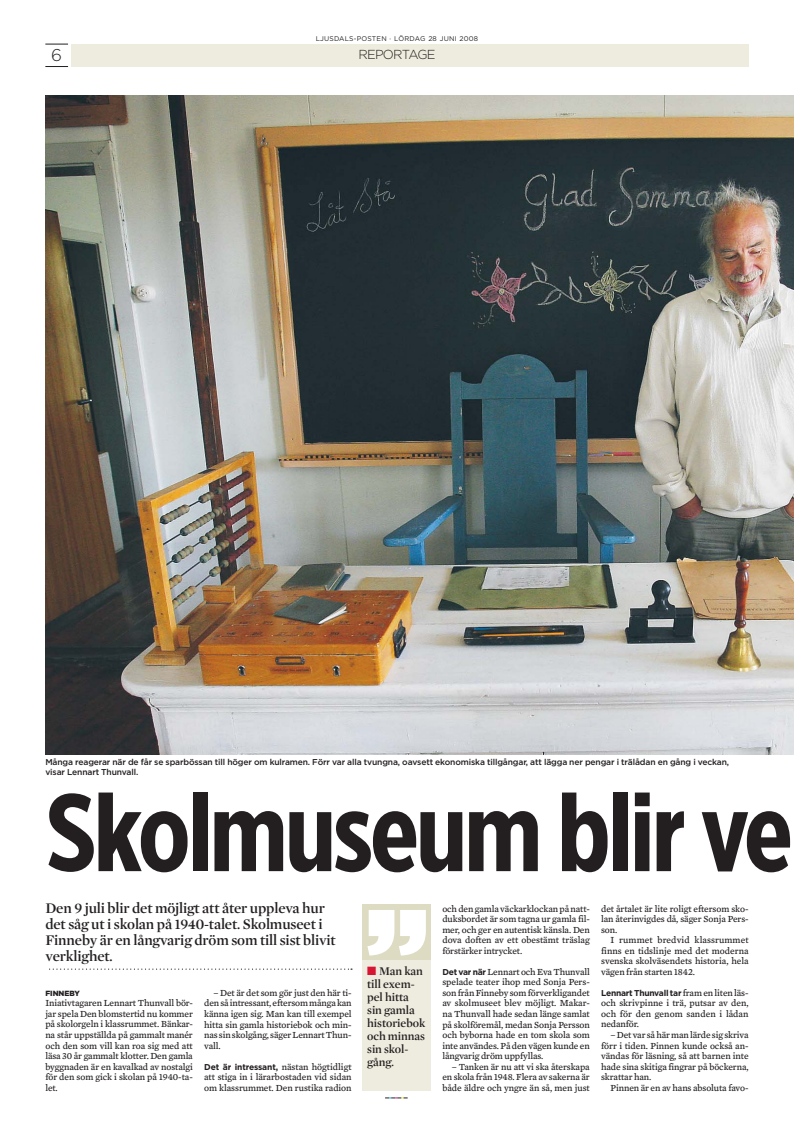
<style>
.page{position:relative;width:794px;height:1126px;background:#fff}
.page>*{position:absolute;margin:0;border:0;box-sizing:border-box;transform-origin:0 0}
.t1{font:700 110px "Gotham Extra Narrow";letter-spacing:-.03em;color:#231f20}
.t2{font:300 17px "Gotham";color:#231f20}
.t3{font:600 15px/16px "Mercury Display";letter-spacing:-.01em;color:#231f20}
.t4{font:300 13px "Gotham";letter-spacing:-.055em;color:#231f20}
.t5{font:600 12px/13px "Mercury Display";letter-spacing:-.005em;color:#231f20}
.t6{font:9.5px/10.5px "Mercury Text G4";letter-spacing:-.01em;color:#231f20;text-align:justify}
.t7{font:500 8.5px/10.5px "Gotham";letter-spacing:-.015em;color:#231f20}
.t8{font:700 8.5px "Gotham";letter-spacing:-.03em;color:#231f20}
.t9{font:900 7.5px "Gotham";color:#231f20}
.t10{font:6.8px "Gotham";letter-spacing:.03em;color:#231f20}
.s1{font-family:"Gotham";font-weight:700;font-size:8.5px}
.s2{color:#d71634}
.s3{font-family:"Mercury Text G4";font-weight:400;font-size:9.5px}
</style>
<div class="page">
<div style="left:71px;top:44px;width:677px;height:23px;background:#eeecdf"></div>
<svg style="left:45px;top:44px;width:23px;height:1px"></svg>
<svg style="left:45px;top:66px;width:23px;height:1px"></svg>
<svg style="left:385px;top:1097px;width:22px;height:1px"></svg>
<svg style="left:52px;top:968px;width:300px;height:1px"></svg>
<div style="left:363px;top:959px;width:68px;height:131px;background:#eeecdf"></div>
<div style="left:363px;top:904px;width:68px;height:55px;background:#dedbc3"></div>
<svg style="left:367px;top:910px;width:59px;height:45px"></svg>
<img style="left:45px;top:95px;width:749px;height:659px">
<h2 class="t2" style="left:51px;top:49px;width:12px">6</h2>
<p class="t10" style="left:316px;top:36px;width:164px">LJUSDALS-POSTEN · LÖRDAG 28 JUNI 2008</p>
<h3 class="t4" style="left:358px;top:50px;width:79px">REPORTAGE</h3>
<p class="t7" style="left:45px;top:757px;width:685px">Många reagerar när de får se sparbössan till höger om kulramen. Förr var alla tvungna, oavsett ekonomiska tillgångar, att lägga ner pengar i trälådan en gång i veckan, visar Lennart Thunvall.</p>
<h1 class="t1" style="left:45px;top:792px;width:749px">Skolmuseum blir ve</h1>
<h3 class="t3" style="left:45px;top:901px;width:292px">Den 9 juli blir det möjligt att åter uppleva hur det såg ut i skolan på 1940-talet. Skolmuseet i Finneby är en långvarig dröm som till sist blivit verklighet.</h3>
<p class="t6" style="left:442px;top:904px;width:149px">och den gamla väckarklockan på natt&shy;duksbordet är som tagna ur gamla fil&shy;mer, och ger en autentisk känsla. Den dova doften av ett obestämt träslag förstärker intrycket.</p>
<p class="t6" style="left:442px;top:967px;width:149px"><span class="s1">Det var när</span> Lennart och Eva Thunvall spelade teater ihop med Sonja Pers&shy;son från Finneby som förverkligandet av skolmuseet blev möjligt. Makar&shy;na Thunvall hade sedan länge samlat på skolföremål, medan Sonja Persson och byborna hade en tom skola som inte användes. På den vägen kunde en långvarig dröm uppfyllas.</p>
<p class="t6" style="left:442px;top:1061px;width:149px;text-indent:9px">– Tanken är nu att vi ska återskapa en skola från 1948. Flera av sakerna är både äldre och yngre än så, men just</p>
<p class="t5" style="left:367px;top:965px;width:60px"><span class="s2">■</span> Man kan till exem&shy;pel hitta sin gamla historiebok och minnas sin skol&shy;gång.</p>
<p class="t9" style="left:45px;top:990px;width:36px">FINNEBY</p>
<p class="t6" style="left:45px;top:998px;width:149px">Iniativtagaren Lennart Thunvall bör&shy;jar spela Den blomstertid nu kommer på skolorgeln i klassrummet. Bänkar&shy;na står uppställda på gammalt manér och den som vill kan roa sig med att läsa 30 år gammalt klotter. Den gamla byggnaden är en kavalkad av nostalgi för den som gick i skolan på 1940-ta&shy;let.</p>
<p class="t6" style="left:204px;top:988px;width:149px;text-indent:9px">– Det är det som gör just den här ti&shy;den så intressant, eftersom många kan känna igen sig. Man kan till exempel hitta sin gamla historiebok och min&shy;nas sin skolgång, säger Lennart Thun&shy;vall.</p>
<p class="t8" style="left:204px;top:1063px;width:149px">Det är intressant, <span class="s3">nästan högtidligt</span></p>
<p class="t6" style="left:204px;top:1072px;width:149px">att stiga in i lärarbostaden vid sidan om klassrummet. Den rustika radion</p>
<p class="t6" style="left:601px;top:904px;width:149px">det årtalet är lite roligt eftersom sko&shy;lan återinvigdes då, säger Sonja Pers&shy;son.</p>
<p class="t6" style="left:601px;top:935px;width:149px;text-indent:9px">I rummet bredvid klassrummet finns en tidslinje med det moderna svenska skolväsendets historia, hela vägen från starten 1842.</p>
<p class="t8" style="left:601px;top:989px;width:149px">Lennart Thunvall tar <span class="s3">fram en liten läs-</span></p>
<p class="t6" style="left:601px;top:998px;width:149px">och skrivpinne i trä, putsar av den, och för den genom sanden i lådan nedanför.</p>
<p class="t6" style="left:601px;top:1030px;width:149px;text-indent:9px">– Det var så här man lärde sig skriva förr i tiden. Pinnen kunde också an&shy;vändas för läsning, så att barnen inte hade sina skitiga fingrar på böckerna, skrattar han.</p>
<p class="t6" style="left:610px;top:1082px;width:140px">Pinnen är en av hans absoluta favo-</p>
</div>
